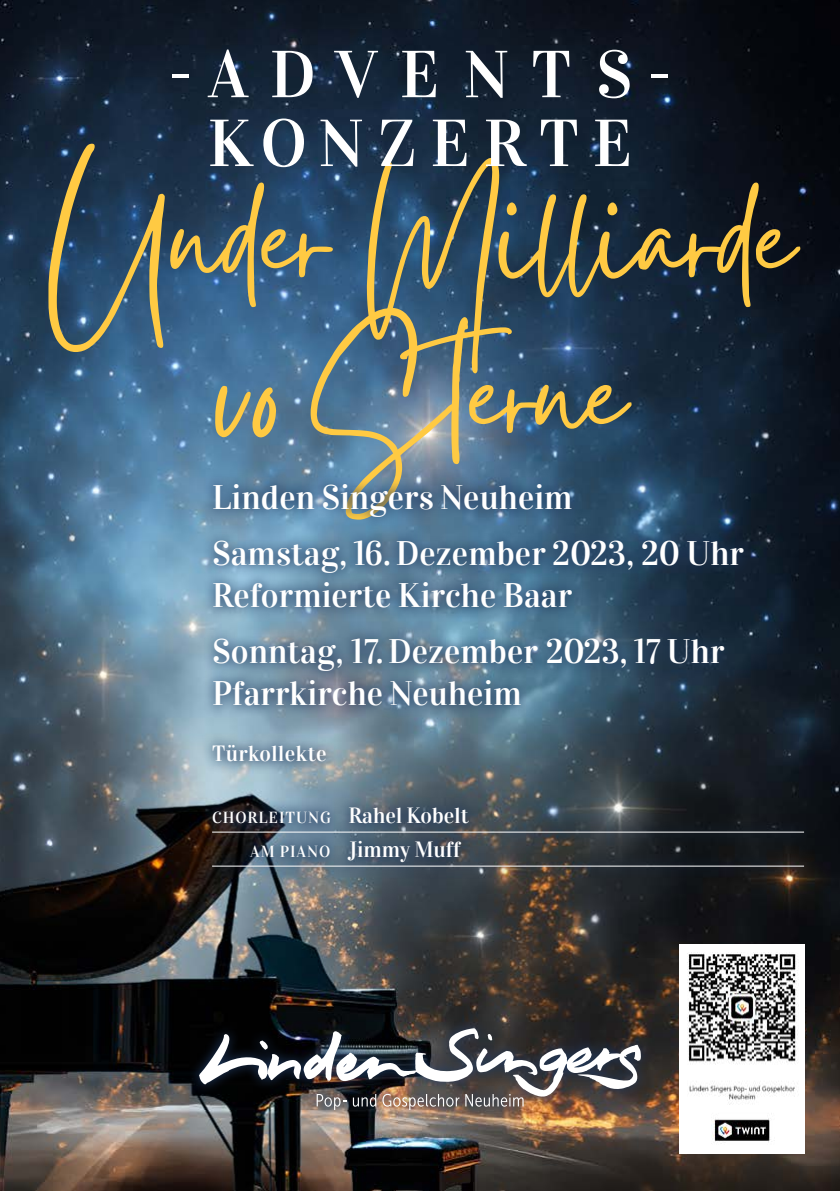
<style>
.page{position:relative;width:840px;height:1191px;background:#fff}
.page>*{position:absolute;margin:0;border:0;box-sizing:border-box;transform-origin:0 0}
.t1{font:173.4px/155.8px "Gistesy";color:#ffca43;text-align:center}
.t2{font:66.4px/68.8px "Vidaloka";letter-spacing:.21em;color:#fff;text-align:center}
.t3{font:34px/56.2px "Vidaloka";letter-spacing:.005em;color:#fff}
.t4{font:22px "Vidaloka";letter-spacing:.02em;color:#fff}
.t5{font:16px "Vidaloka";letter-spacing:.06em;color:#fff}
.s1{font-size:22px}
.s2{font-size:16px}
</style>
<div class="page">
<img style="left:0;top:0;width:839px;height:1191px">
<img style="left:188px;top:1017px;width:465px;height:104px">
<img style="left:199px;top:1028px;width:441px;height:82px">
<img style="left:678px;top:944px;width:125px;height:209px">
<div style="left:200px;top:471px;width:615px;height:408px;background:#1f395f;opacity:.75"></div>
<hr style="left:212px;top:831px;width:591px;height:1px;background:#fff">
<hr style="left:212px;top:865px;width:591px;height:1px;background:#fff">
<h2 class="t2" style="left:168px;top:41px;width:505px">-ADVENTS-<br>KONZERTE</h2>
<h1 class="t1" style="left:47px;top:140px;width:748px">Under Milliarde vo Sterne</h1>
<p class="t3" style="left:212px;top:469px;width:533px">Linden Singers Neuheim<br>Samstag, 16. Dezember 2023, 20 Uhr</p>
<p class="t3" style="left:212px;top:567px;width:513px">Reformierte Kirche Baar<br>Sonntag, 17.Dezember 2023, 17 Uhr</p>
<p class="t3" style="left:212px;top:665px;width:311px">Pfarrkirche Neuheim</p>
<p class="t4" style="left:212px;top:740px;width:116px">Türkollekte</p>
<p class="t5" style="left:212px;top:808px;width:258px">CHORLEITUNG <span class="s1">Rahel Kobelt</span></p>
<p class="t4" style="left:250px;top:836px;width:212px"><span class="s2">AM PIANO</span> Jimmy Muff</p>
</div>
